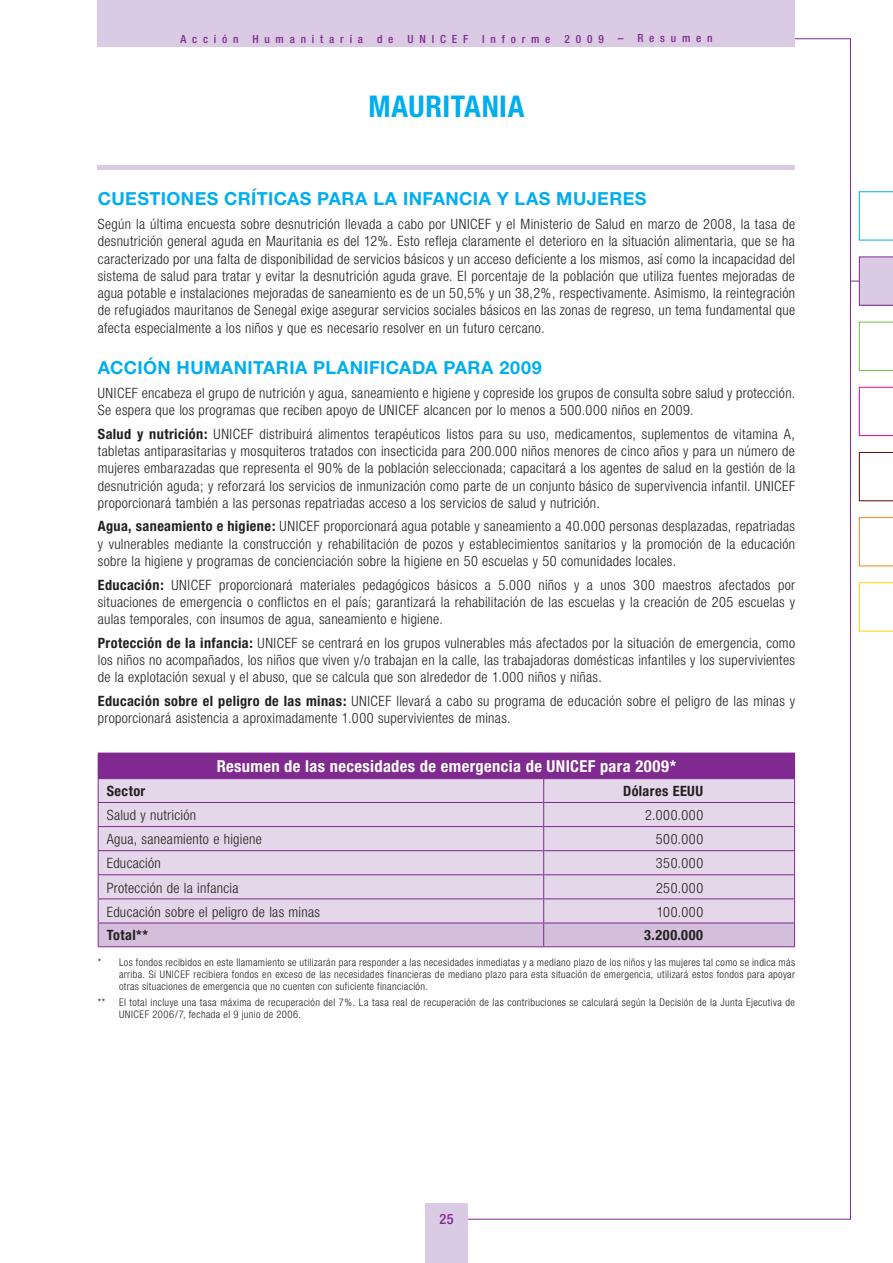
<style>
.page{position:relative;width:893px;height:1263px;background:#fff}
.page>*{position:absolute;margin:0;border:0;box-sizing:border-box;transform-origin:0 0}
.t1{font:700 condensed 30px "Helvetica Neue";letter-spacing:.015em;color:#00aeef}
.t2{font:700 18px "Helvetica Neue";letter-spacing:.025em;color:#00aeef}
.t3{font:700 condensed 16.5px "Helvetica Neue";letter-spacing:.025em;color:#fff}
.t4{font:300 condensed 14.25px/17.2px "Helvetica Neue";letter-spacing:.02em;color:#231f20;text-align:justify}
.t5{font:700 condensed 14.25px "Helvetica Neue";letter-spacing:.03em;color:#231f20}
.t6{font:500 condensed 14.25px "Helvetica Neue";color:#802990}
.t7{font:500 condensed 11.25px "Helvetica Neue";letter-spacing:.515em;color:#802990}
.t8{font:300 condensed 10.5px/12px "Helvetica Neue";letter-spacing:.035em;color:#231f20;text-align:justify}
.s1{font-weight:700}
</style>
<div class="page">
<svg style="left:444px;top:38px;width:407px;height:1182px"></svg>
<div style="left:98px;top:0;width:697px;height:47px;background:#dacae3"></div>
<hr style="left:98px;top:166px;width:697px;height:4px;background:#dacae3">
<div style="left:425px;top:1203px;width:43px;height:60px;background:#dacae3"></div>
<svg style="left:859px;top:191px;width:34px;height:49px"></svg>
<svg style="left:859px;top:322px;width:34px;height:49px"></svg>
<svg style="left:859px;top:452px;width:34px;height:49px"></svg>
<svg style="left:850px;top:257px;width:43px;height:49px"></svg>
<svg style="left:859px;top:387px;width:34px;height:49px"></svg>
<svg style="left:859px;top:517px;width:34px;height:49px"></svg>
<svg style="left:859px;top:582px;width:34px;height:49px"></svg>
<svg style="left:98px;top:753px;width:697px;height:193px;background:#d0b6d8"></svg>
<hr style="left:98px;top:946px;width:446px;height:1px;background:#802990">
<hr style="left:544px;top:946px;width:251px;height:1px;background:#802990">
<p class="t7" style="left:180px;top:32px;width:534px">Acción Humanitaria de UNICEF Informe 2009 – Resumen</p>
<h1 class="t1" style="left:369px;top:88px;width:157px">MAURITANIA</h1>
<p class="t2" style="left:98px;top:188px;width:52px">CUESTION</p>
<p class="t2" style="left:195px;top:188px;width:42px">ES CRÍTICAS</p>
<p class="t2" style="left:317px;top:188px;width:14px">PARA</p>
<p class="t2" style="left:373px;top:188px;width:42px">LA INFANCIA</p>
<p class="t2" style="left:497px;top:188px;width:31px">Y LAS</p>
<p class="t2" style="left:556px;top:188px;width:91px">MUJERES</p>
<p class="t4" style="left:98px;top:215px;width:699px">Según la última encuesta sobre desnutrición llevada a cabo por UNICEF y el Ministerio de Salud en marzo de 2008, la tasa de desnutrición general aguda en Mauritania es del 12%. Esto refleja claramente el deterioro en la situación alimentaria, que se ha caracterizado por una falta de disponibilidad de servicios básicos y un acceso deficiente a los mismos, así como la incapacidad del sistema de salud para tratar y evitar la desnutrición aguda grave. El porcentaje de la población que utiliza fuentes mejoradas de agua potable e instalaciones mejoradas de saneamiento es de un 50,5% y un 38,2%, respectivamente. Asimismo, la reintegración de refugiados mauritanos de Senegal exige asegurar servicios sociales básicos en las zonas de regreso, un tema fundamental que afecta especialmente a los niños y que es necesario resolver en un futuro cercano.</p>
<p class="t2" style="left:98px;top:357px;width:13px">ACCIÓN</p>
<p class="t2" style="left:177px;top:357px;width:40px">HUMANITARIA</p>
<p class="t2" style="left:313px;top:357px;width:13px">PLANIFICADA</p>
<p class="t2" style="left:443px;top:357px;width:14px">PARA</p>
<p class="t2" style="left:499px;top:357px;width:44px">2009</p>
<p class="t4" style="left:98px;top:384px;width:699px">UNICEF encabeza el grupo de nutrición y agua, saneamiento e higiene y copreside los grupos de consulta sobre salud y protección.<br>Se espera que los programas que reciben apoyo de UNICEF alcancen por lo menos a 500.000 niños en 2009.</p>
<p class="t4" style="left:98px;top:425px;width:699px"><span class="s1">Salud y nutrición:</span> UNICEF distribuirá alimentos terapéuticos listos para su uso, medicamentos, suplementos de vitamina A, tabletas antiparasitarias y mosquiteros tratados con insecticida para 200.000 niños menores de cinco años y para un número de mujeres embarazadas que representa el 90% de la población seleccionada; capacitará a los agentes de salud en la gestión de la desnutrición aguda; y reforzará los servicios de inmunización como parte de un conjunto básico de supervivencia infantil. UNICEF proporcionará también a las personas repatriadas acceso a los servicios de salud y nutrición.</p>
<p class="t4" style="left:98px;top:518px;width:699px"><span class="s1">Agua, saneamiento e higiene:</span> UNICEF proporcionará agua potable y saneamiento a 40.000 personas desplazadas, repatriadas y vulnerables mediante la construcción y rehabilitación de pozos y establecimientos sanitarios y la promoción de la educación sobre la higiene y programas de concienciación sobre la higiene en 50 escuelas y 50 comunidades locales.</p>
<p class="t4" style="left:98px;top:576px;width:699px"><span class="s1">Educación:</span> UNICEF proporcionará materiales pedagógicos básicos a 5.000 niños y a unos 300 maestros afectados por situaciones de emergencia o conflictos en el país; garantizará la rehabilitación de las escuelas y la creación de 205 escuelas y aulas temporales, con insumos de agua, saneamiento e higiene.</p>
<p class="t4" style="left:98px;top:634px;width:699px"><span class="s1">Protección de la infancia:</span> UNICEF se centrará en los grupos vulnerables más afectados por la situación de emergencia, como los niños no acompañados, los niños que viven y/o trabajan en la calle, las trabajadoras domésticas infantiles y los supervivientes de la explotación sexual y el abuso, que se calcula que son alrededor de 1.000 niños y niñas.</p>
<p class="t4" style="left:98px;top:692px;width:699px"><span class="s1">Educación sobre el peligro de las minas:</span> UNICEF llevará a cabo su programa de educación sobre el peligro de las minas y proporcionará asistencia a aproximadamente 1.000 supervivientes de minas.</p>
<p class="t3" style="left:217px;top:756px;width:461px">Resumen de las necesidades de emergencia de UNICEF para 2009*</p>
<p class="t5" style="left:107px;top:782px;width:40px">Sector</p>
<p class="t5" style="left:623px;top:782px;width:81px">Dólares EEUU</p>
<p class="t4" style="left:107px;top:806px;width:91px">Salud y nutrición</p>
<p class="t4" style="left:645px;top:806px;width:60px">2.000.000</p>
<p class="t4" style="left:107px;top:830px;width:157px">Agua, saneamiento e higiene</p>
<p class="t4" style="left:656px;top:830px;width:49px">500.000</p>
<p class="t4" style="left:107px;top:855px;width:56px">Educación</p>
<p class="t4" style="left:656px;top:855px;width:49px">350.000</p>
<p class="t4" style="left:107px;top:879px;width:133px">Protección de la infancia</p>
<p class="t4" style="left:656px;top:879px;width:49px">250.000</p>
<p class="t4" style="left:107px;top:903px;width:215px">Educación sobre el peligro de las minas</p>
<p class="t4" style="left:657px;top:903px;width:48px">100.000</p>
<p class="t5" style="left:107px;top:927px;width:43px">Total**</p>
<p class="t5" style="left:644px;top:927px;width:60px">3.200.000</p>
<p class="t8" style="left:119px;top:956px;width:678px;text-indent:-21px">* Los fondos recibidos en este llamamiento se utilizarán para responder a las necesidades inmediatas y a mediano plazo de los niños y las mujeres tal como se indica más arriba. Si UNICEF recibiera fondos en exceso de las necesidades financieras de mediano plazo para esta situación de emergencia, utilizará estos fondos para apoyar otras situaciones de emergencia que no cuenten con suficiente financiación.</p>
<p class="t8" style="left:98px;top:996px;width:9px">**</p>
<p class="t8" style="left:119px;top:996px;width:677px">El total incluye una tasa máxima de recuperación del 7%. La tasa real de recuperación de las contribuciones se calculará según la Decisión de la Junta Ejecutiva de<br>UNICEF 2006/7, fechada el 9 junio de 2006.</p>
<p class="t6" style="left:439px;top:1210px;width:16px">25</p>
</div>
